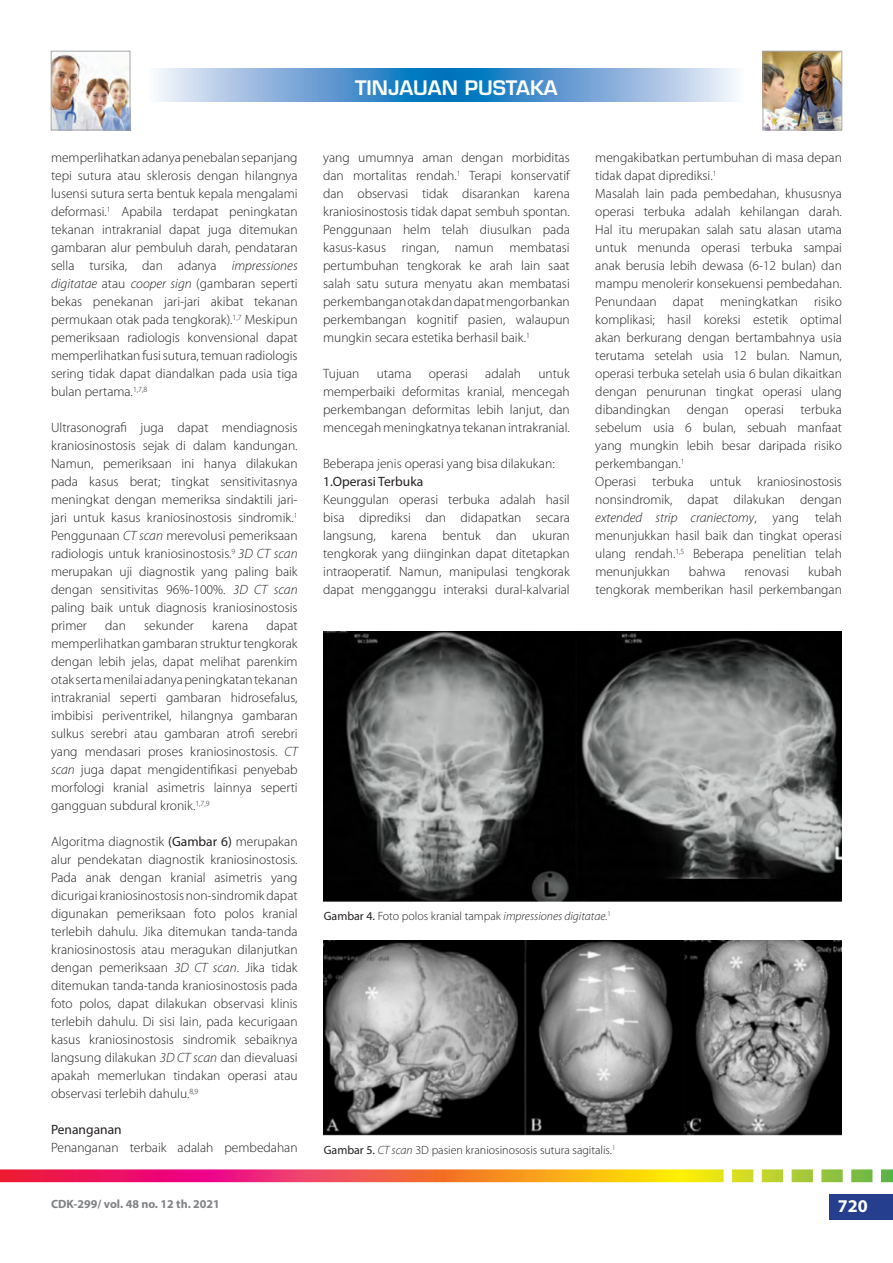
<style>
.page{position:relative;width:893px;height:1263px;background:#fff}
.page>*{position:absolute;margin:0;border:0;box-sizing:border-box;transform-origin:0 0}
.t1{font:600 19.5px "Eurostile LT Std";color:#fff}
.t2{font:700 18px "Myriad Pro";color:#fff}
.MP_default{font:300 13.5px/18px "Myriad Pro";color:#231f20;text-align:justify}
.MP_default_B0{font:300 13.5px/18px "Myriad Pro";color:#231f20;text-align:justify}
.MP_default_B0-2{font:13.5px "Myriad Pro";color:#231f20}
.MP_H2{font:13.5px "Myriad Pro";color:#231f20}
.MP_img_title_BR{font:300 12px "Myriad Pro";color:#231f20}
.t3{font:700 12px "Myriad Pro";color:#808285}
.s1{font-style:italic}
.s2{font-weight:400}
</style>
<div class="page">
<div style="left:829px;top:1194px;width:64px;height:26px;background:#253f8e"></div>
<svg style="left:0;top:1169px;width:893px;height:13px;background:#e87c50"></svg>
<img style="left:53px;top:53px;width:75px;height:75px">
<div style="left:51px;top:51px;width:79px;height:79px;border:1px solid #a8a9ad"></div>
<img style="left:765px;top:53px;width:75px;height:75px">
<div style="left:763px;top:51px;width:79px;height:79px;border:1px solid #a8a9ad"></div>
<svg style="left:157px;top:68px;width:289px;height:34px;background:#73a9d8"></svg>
<svg style="left:446px;top:68px;width:290px;height:34px;background:#73a9d7"></svg>
<img style="left:323px;top:631px;width:519px;height:270px">
<img style="left:323px;top:940px;width:519px;height:195px">
<p class="MP_default" style="left:51px;top:149px;width:248px">memperlihatkan adanya penebalan sepanjang tepi sutura atau sklerosis dengan hilangnya lusensi sutura serta bentuk kepala mengalami deformasi.<sup>1</sup> Apabila terdapat peningkatan tekanan intrakranial dapat juga ditemukan gambaran alur pembuluh darah, pendataran sella tursika, dan adanya <span class="s1">impressiones digitatae</span> atau <span class="s1">cooper sign</span> (gambaran seperti bekas penekanan jari-jari akibat tekanan permukaan otak pada tengkorak).<sup>1,7</sup> Meskipun pemeriksaan radiologis konvensional dapat memperlihatkan fusi sutura, temuan radiologis sering tidak dapat diandalkan pada usia tiga bulan pertama.<sup>1,7,8</sup></p>
<p class="MP_default" style="left:51px;top:419px;width:248px">Ultrasonografi juga dapat mendiagnosis kraniosinostosis sejak di dalam kandungan.<br>Namun, pemeriksaan ini hanya dilakukan pada kasus berat; tingkat sensitivitasnya meningkat dengan memeriksa sindaktili jari&shy;jari untuk kasus kraniosinostosis sindromik.<sup>1<br></sup>Penggunaan <span class="s1">CT scan</span> merevolusi pemeriksaan radiologis untuk kraniosinostosis.<sup>9</sup> <span class="s1">3D CT scan </span>merupakan uji diagnostik yang paling baik dengan sensitivitas 96%-100%. <span class="s1">3D CT scan </span>paling baik untuk diagnosis kraniosinostosis primer</p>
<p class="MP_default" style="left:51px;top:617px;width:248px;text-indent:215px">dapat memperlihatkan gambaran struktur tengkorak dengan lebih jelas, dapat melihat parenkim otak serta menilai adanya peningkatan tekanan intrakranial seperti gambaran hidrosefalus, imbibisi periventrikel, hilangnya gambaran sulkus serebri atau gambaran atrofi serebri yang mendasari proses kraniosinostosis. <span class="s1">CT scan</span> juga dapat mengidentifikasi penyebab morfologi kranial asimetris lainnya seperti gangguan subdural kronik.<sup>1,7,9</sup></p>
<p class="MP_default" style="left:51px;top:833px;width:248px">Algoritma diagnostik <span class="s2">(Gambar 6)</span> merupakan alur pendekatan diagnostik kraniosinostosis.<br>Pada anak dengan kranial asimetris yang dicurigai kraniosinostosis non-sindromik dapat digunakan pemeriksaan foto polos kranial terlebih dahulu. Jika ditemukan tanda-tanda kraniosinostosis atau meragukan dilanjutkan dengan pemeriksaan <span class="s1">3D CT scan</span>. Jika tidak ditemukan tanda-tanda kraniosinostosis pada foto polos, dapat dilakukan observasi klinis terlebih dahulu. Di sisi lain, pada kecurigaan kasus kraniosinostosis sindromik sebaiknya langsung dilakukan <span class="s1">3D CT scan</span> dan dievaluasi apakah memerlukan tindakan operasi atau observasi terlebih dahulu.<sup>8,9</sup></p>
<p class="MP_H2" style="left:51px;top:1121px;width:72px">Penanganan</p>
<p class="MP_default" style="left:51px;top:1139px;width:248px">Penanganan terbaik adalah pembedahan</p>
<p class="MP_default" style="left:105px;top:617px;width:22px">dan</p>
<p class="MP_default" style="left:144px;top:617px;width:51px">sekunder</p>
<p class="MP_default" style="left:212px;top:617px;width:37px">karena</p>
<h1 class="t1" style="left:355px;top:76px;width:204px">TINJAUAN PUSTAKA</h1>
<p class="MP_default" style="left:323px;top:149px;width:248px">yang umumnya aman dengan morbiditas dan mortalitas rendah.<sup>1</sup> Terapi konservatif dan observasi tidak disarankan karena kraniosinostosis tidak dapat sembuh spontan.<br>Penggunaan helm telah diusulkan pada kasus-kasus ringan, namun membatasi pertumbuhan tengkorak ke arah lain saat salah satu sutura menyatu akan membatasi perkembangan otak dan dapat mengorbankan perkembangan kognitif pasien, walaupun mungkin secara estetika berhasil baik.<sup>1</sup></p>
<p class="MP_default" style="left:323px;top:365px;width:38px">Tujuan</p>
<p class="MP_default" style="left:377px;top:365px;width:36px">utama</p>
<p class="MP_default" style="left:429px;top:365px;width:41px">operasi</p>
<p class="MP_default" style="left:485px;top:365px;width:37px">adalah</p>
<p class="MP_default" style="left:323px;top:365px;width:248px;text-indent:215px">untuk memperbaiki deformitas kranial, mencegah perkembangan deformitas lebih lanjut, dan mencegah meningkatnya tekanan intrakranial.</p>
<p class="MP_default_B0" style="left:323px;top:455px;width:233px">Beberapa jenis operasi yang bisa dilakukan:</p>
<p class="MP_default_B0-2" style="left:323px;top:473px;width:102px">1.Operasi Terbuka</p>
<p class="MP_default_B0" style="left:323px;top:491px;width:248px">Keunggulan operasi terbuka adalah hasil bisa diprediksi dan didapatkan secara langsung, karena bentuk dan ukuran tengkorak yang diinginkan dapat ditetapkan intraoperatif. Namun, manipulasi tengkorak dapat mengganggu interaksi dural-kalvarial</p>
<p class="MP_default_B0" style="left:595px;top:149px;width:248px">mengakibatkan pertumbuhan di masa depan tidak dapat diprediksi.<sup>1</sup></p>
<p class="MP_default_B0" style="left:595px;top:185px;width:248px">Masalah lain pada pembedahan, khususnya operasi terbuka adalah kehilangan darah.<br>Hal itu merupakan salah satu alasan utama untuk menunda operasi terbuka sampai anak berusia lebih dewasa (6-12 bulan) dan mampu menolerir konsekuensi pembedahan.<br>Penundaan dapat meningkatkan risiko komplikasi; hasil koreksi estetik optimal akan berkurang dengan bertambahnya usia terutama setelah usia 12 bulan. Namun, operasi terbuka setelah usia 6 bulan dikaitkan dengan penurunan tingkat operasi ulang dibandingkan dengan operasi terbuka sebelum usia 6 bulan, sebuah manfaat yang mungkin lebih besar daripada risiko perkembangan.<sup>1</sup></p>
<p class="MP_default_B0" style="left:595px;top:473px;width:248px">Operasi terbuka untuk kraniosinostosis nonsindromik, dapat dilakukan dengan <span class="s1">extended strip craniectomy</span>, yang telah menunjukkan hasil baik dan tingkat operasi ulang rendah.<sup>1,5</sup> Beberapa penelitian telah menunjukkan</p>
<p class="MP_default_B0" style="left:595px;top:563px;width:248px;text-align:right">kubah<br>tengkorak memberikan hasil perkembangan</p>
<p class="MP_default_B0" style="left:689px;top:563px;width:38px">bahwa</p>
<p class="MP_default_B0" style="left:744px;top:563px;width:46px">renovasi</p>
<p class="MP_img_title_BR" style="left:324px;top:909px;width:289px"><span class="s2">Gambar 4.</span> Foto polos kranial tampak <span class="s1">impressiones digitatae.</span><sup>1</sup></p>
<p class="MP_img_title_BR" style="left:324px;top:1143px;width:293px"><span class="s2">Gambar 5.</span> <span class="s1">CT scan</span> 3D pasien kraniosinososis sutura sagitalis.<sup>1</sup></p>
<p class="t3" style="left:51px;top:1196px;width:170px">CDK-299/ vol. 48 no. 12 th. 2021</p>
<h2 class="t2" style="left:838px;top:1194px;width:31px">720</h2>
</div>
